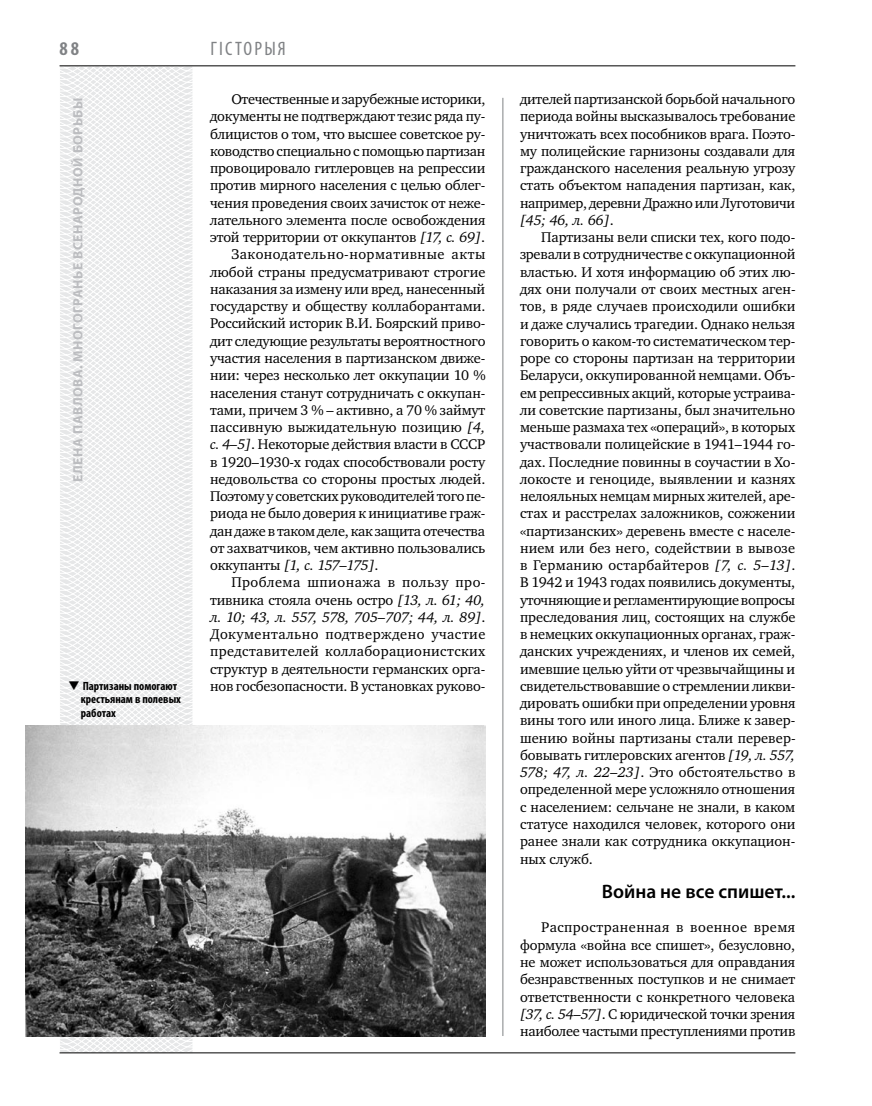
<style>
.page{position:relative;width:872px;height:1106px;background:#fff}
.page>*{position:absolute;margin:0;border:0;box-sizing:border-box;transform-origin:0 0}
.t1{font:600 19.5px "Myriad Pro";color:#000}
.t2{font:condensed 19.5px "Myriad Pro";color:#808285}
.t3{font:700 condensed 19.5px "Myriad Pro";color:#808285}
.t4{font:14.4px/17.2px "Charter C";letter-spacing:-.01em;color:#000;text-align:justify}
.t5{font:14.4px "Charter C";letter-spacing:.03em;color:#000}
.t6{font:italic 14.4px "Charter C";color:#000}
.t7{font:14.4px "Charter C";letter-spacing:.025em;color:#000}
.t8{font:14.4px "Charter C";letter-spacing:.01em;color:#000}
.t9{font:14.4px "Charter C";letter-spacing:.035em;color:#000}
.t10{font:italic 14.4px "Charter C";letter-spacing:-.02em;color:#000}
.t11{font:700 13.5px "Myriad Pro";letter-spacing:.04em;color:#bcbdc0}
.t12{font:700 condensed 12px/13.5px "Myriad Pro";color:#000}
.s1{font-style:italic}
.s2{font-style:normal}
</style>
<div class="page">
<svg style="left:25px;top:65px;width:226px;height:989px"></svg>
<hr style="left:502px;top:98px;width:1px;height:938px;background:#808285">
<hr style="left:60px;top:1052px;width:735px;height:1px;background:#000">
<hr style="left:60px;top:65px;width:735px;height:1px;background:#000">
<img style="left:26px;top:725px;width:459px;height:311px">
<svg style="left:80px;top:690px;width:12px;height:1px"></svg>
<h1 class="t3" style="left:60px;top:37px;width:21px">88</h1>
<h1 class="t2" style="left:210px;top:37px;width:77px">гісто рыя</h1>
<p class="t11" style="left:69px;top:481px;width:386px;rotate:-90deg">Елена ПАВЛОВА. Многогранье всенародной борьбы</p>
<p class="t4" style="left:231px;top:91px;width:256px">Отечественные и зарубежные историки,</p>
<p class="t4" style="left:210px;top:108px;width:277px">документы не подтверждают тезис ряда пу-</p>
<p class="t4" style="left:210px;top:125px;width:277px">блицистов о том, что высшее советское ру-</p>
<p class="t4" style="left:210px;top:142px;width:277px">ководство специально с помощью партизан</p>
<p class="t4" style="left:210px;top:160px;width:277px">провоцировало гитлеровцев на репрессии</p>
<p class="t4" style="left:210px;top:177px;width:277px">против мирного населения с целью облег-</p>
<p class="t4" style="left:210px;top:194px;width:277px">чения проведения своих зачисток от неже-</p>
<p class="t4" style="left:210px;top:211px;width:277px">лательного элемента после освобождения</p>
<p class="t4" style="left:210px;top:229px;width:276px">этой территории от оккупантов <span class="s1">[17, с. 69]</span>.</p>
<p class="t9" style="left:231px;top:246px;width:256px">Законодательно-нормативные акты</p>
<p class="t4" style="left:210px;top:263px;width:277px">любой страны предусматривают строгие</p>
<p class="t4" style="left:210px;top:280px;width:277px">наказания за измену или вред, нанесенный</p>
<p class="t4" style="left:210px;top:298px;width:277px">государству и обществу коллаборантами.</p>
<p class="t4" style="left:210px;top:315px;width:277px">Российский историк В.И. Боярский приво-</p>
<p class="t4" style="left:210px;top:332px;width:277px">дит следующие результаты вероятностного</p>
<p class="t4" style="left:210px;top:349px;width:277px">участия населения в партизанском движе-</p>
<p class="t4" style="left:210px;top:367px;width:277px">нии: через несколько лет оккупации 10 %</p>
<p class="t4" style="left:210px;top:384px;width:277px">населения станут сотрудничать с оккупан-</p>
<p class="t4" style="left:210px;top:401px;width:277px">тами, причем 3 % – активно, а 70 % займут</p>
<p class="t8" style="left:210px;top:419px;width:277px">пассивную выжидательную позицию <span class="s1">[4,</span></p>
<p class="t4" style="left:210px;top:436px;width:277px"><span class="s1">с. 4–5]</span>. Некоторые действия власти в СССР</p>
<p class="t4" style="left:210px;top:453px;width:277px">в 1920–1930-х годах способствовали росту</p>
<p class="t4" style="left:210px;top:470px;width:277px">недовольства со стороны простых людей.</p>
<p class="t4" style="left:210px;top:487px;width:277px">Поэтому у советских руководителей того пе-</p>
<p class="t4" style="left:210px;top:505px;width:277px">риода не было доверия к инициативе граж-</p>
<p class="t4" style="left:210px;top:522px;width:277px">дан даже в таком деле, как защита отечества</p>
<p class="t4" style="left:210px;top:539px;width:277px">от захватчиков, чем активно пользовались</p>
<p class="t10" style="left:210px;top:557px;width:170px"><span class="s2">оккупанты</span> [1, с. 157–175]<span class="s2">.</span></p>
<p class="t5" style="left:231px;top:574px;width:256px">Проблема шпионажа в пользу про-</p>
<p class="t4" style="left:210px;top:591px;width:277px">тивника стояла очень остро <span class="s1">[13, л. 61; 40,</span></p>
<p class="t6" style="left:210px;top:609px;width:277px">л. 10; 43, л. 557, 578, 705–707; 44, л. 89]<span class="s2">.</span></p>
<p class="t5" style="left:210px;top:626px;width:277px">Документально подтверждено участие</p>
<p class="t7" style="left:210px;top:643px;width:277px">представителей коллаборационистских</p>
<p class="t4" style="left:210px;top:660px;width:277px">структур в деятельности германских орга-</p>
<p class="t4" style="left:210px;top:677px;width:277px">нов госбезопасности. В установках руково-</p>
<p class="t12" style="left:81px;top:679px;width:102px;text-indent:-13px">❑ Партизаны помогают крестьянам в полевых работах</p>
<p class="t4" style="left:520px;top:91px;width:277px">дителей партизанской борьбой начального периода войны высказывалось требование уничтожать всех пособников врага. Поэто&shy;му полицейские гарнизоны создавали для гражданского населения реальную угрозу стать объектом нападения партизан, как, например, деревни Дражно или Луготовичи <span class="s1">[45; 46, л. 66]</span>.</p>
<p class="t4" style="left:520px;top:229px;width:277px;text-indent:21px">Партизаны вели списки тех, кого подо&shy;зревали в сотрудничестве с оккупационной властью. И хотя информацию об этих лю&shy;дях они получали от своих местных аген&shy;тов, в ряде случаев происходили ошибки и даже случались трагедии. Однако нельзя говорить о каком-то систематическом тер&shy;роре со стороны партизан на территории Беларуси, оккупированной немцами. Объ&shy;ем репрессивных акций, которые устраива&shy;ли советские партизаны, был значительно меньше размаха тех «операций», в которых участвовали полицейские в 1941–1944 го&shy;дах. Последние повинны в соучастии в Хо&shy;локосте и геноциде, выявлении и казнях нелояльных немцам мирных жителей, аре&shy;стах и расстрелах заложников, сожжении «партизанских» деревень вместе с населе&shy;нием или без него, содействии в вывозе в Германию остарбайтеров <span class="s1">[7, с. 5–13]</span>.<br>В 1942 и 1943 годах появились документы, уточняющие и регламентирующие вопросы преследования лиц, состоящих на службе в немецких оккупационных органах, граж&shy;данских учреждениях, и членов их семей, имевшие целью уйти от чрезвычайщины и свидетельствовавшие о стремлении ликви&shy;дировать ошибки при определении уровня вины того или иного лица. Ближе к завер&shy;шению войны партизаны стали перевер&shy;бовывать гитлеровских агентов <span class="s1">[19, л. 557, 578; 47, л. 22–23]</span>. Это обстоятельство в определенной мере усложняло отношения с населением: сельчане не знали, в каком статусе находился человек, которого они ранее знали как сотрудника оккупацион&shy;ных служб.</p>
<h1 class="t1" style="left:602px;top:879px;width:195px">Война не все спишет...</h1>
<p class="t4" style="left:520px;top:919px;width:277px;text-indent:21px">Распространенная в военное время формула «война все спишет», безусловно, не может использоваться для оправдания безнравственных поступков и не снимает ответственности с конкретного человека <span class="s1">[37, с. 54–57]</span>. С юридической точки зрения наиболее частыми преступлениями против</p>
</div>
